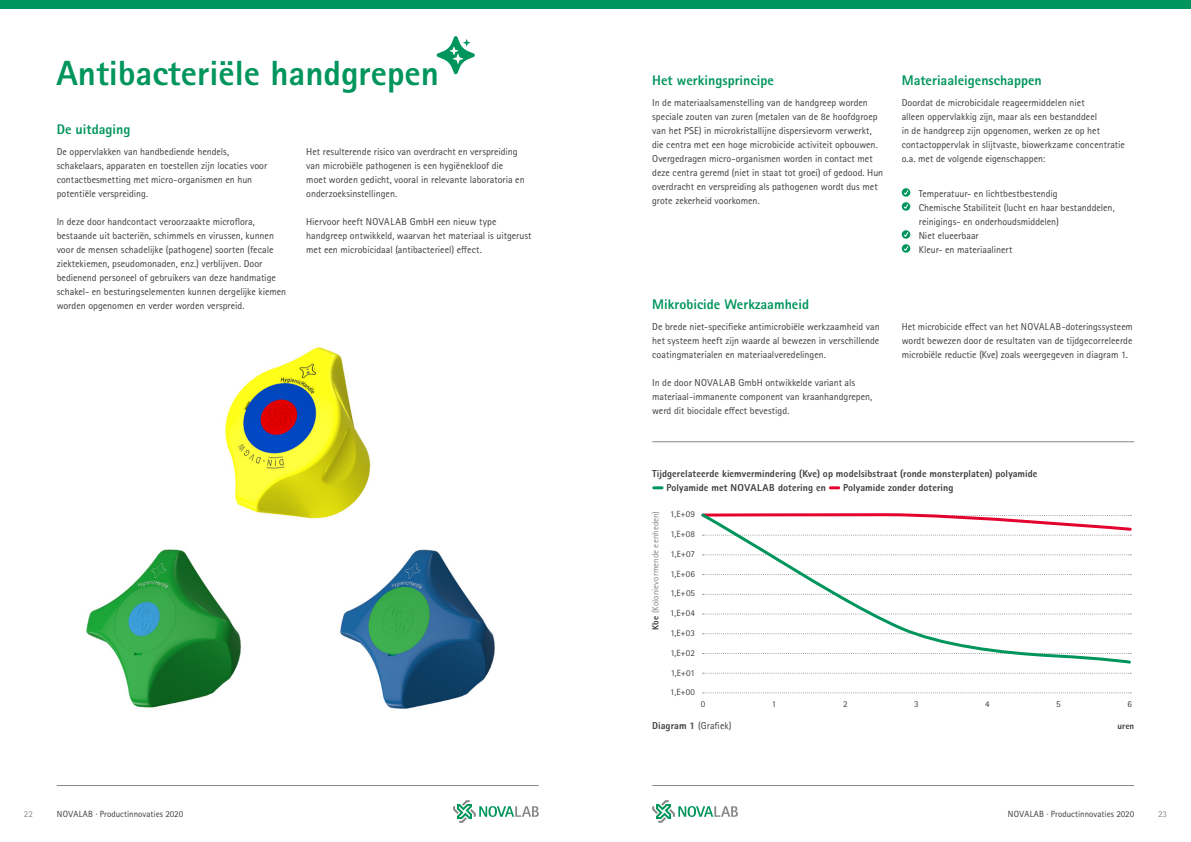
<style>
.page{position:relative;width:1191px;height:842px;background:#fff}
.page>*{position:absolute;margin:0;border:0;box-sizing:border-box;transform-origin:0 0}
.t1{font:800 35px "Rotis Sans Serif Std";color:#00955c}
.t2{font:800 14px "Rotis Sans Serif Std";color:#00955c}
.t3{font:10px/14px "Rotis Sans Serif Std";color:#3c3c3b}
.t4{font:800 10px/14px "Rotis Sans Serif Std";letter-spacing:.005em;color:#3c3c3b}
.t5{font:9px "Rotis Sans Serif Std";color:#3c3c3b}
.t6{font:9px "Rotis Sans Serif Std";letter-spacing:.005em;color:#878787}
.t7{font:800 9px "Rotis Sans Serif Std";color:#3c3c3b}
.s1{font-weight:800;color:#3c3c3b}
.s2{font-weight:800}
</style>
<div class="page">
<svg style="left:453px;top:800px;width:86px;height:23px"></svg>
<svg style="left:652px;top:800px;width:86px;height:23px"></svg>
<hr style="left:652px;top:785px;width:482px;height:1px;background:#878787">
<hr style="left:57px;top:785px;width:482px;height:1px;background:#878787">
<div style="left:0;top:0;width:1191px;height:9px;background:#00955c"></div>
<svg style="left:901px;top:188px;width:9px;height:9px"></svg>
<svg style="left:902px;top:189px;width:7px;height:7px"></svg>
<svg style="left:901px;top:202px;width:9px;height:9px"></svg>
<svg style="left:902px;top:203px;width:7px;height:7px"></svg>
<svg style="left:901px;top:230px;width:9px;height:9px"></svg>
<svg style="left:902px;top:231px;width:7px;height:7px"></svg>
<svg style="left:901px;top:244px;width:9px;height:9px"></svg>
<svg style="left:902px;top:245px;width:7px;height:7px"></svg>
<svg style="left:653px;top:486px;width:9px;height:3px"></svg>
<svg style="left:830px;top:486px;width:8px;height:3px"></svg>
<svg style="left:702px;top:692px;width:429px;height:1px"></svg>
<svg style="left:702px;top:673px;width:429px;height:1px"></svg>
<svg style="left:701px;top:513px;width:431px;height:151px"></svg>
<hr style="left:652px;top:441px;width:482px;height:1px;background:#878787">
<svg style="left:436px;top:36px;width:39px;height:39px"></svg>
<img style="left:86px;top:549px;width:155px;height:159px">
<img style="left:340px;top:549px;width:155px;height:160px">
<img style="left:225px;top:347px;width:146px;height:172px">
<h1 class="t1" style="left:56px;top:51px;width:384px">Antibacteriële handgrepen</h1>
<h2 class="t2" style="left:57px;top:120px;width:75px">De uitdaging</h2>
<p class="t3" style="left:57px;top:144px;width:212px">De oppervlakken van handbediende hendels, schakelaars, apparaten en toestellen zijn locaties voor contactbesmetting met micro-organismen en hun potentiële verspreiding.</p>
<p class="t3" style="left:57px;top:214px;width:231px">In deze door handcontact veroorzaakte microflora, bestaande uit bacteriën, schimmels en virussen, kunnen voor de mensen schadelijke (pathogene) soorten (fecale ziektekiemen, pseudomonaden, enz.) verblijven. Door bedienend personeel of gebruikers van deze handmatige schakel- en besturingselementen kunnen dergelijke kiemen worden opgenomen en verder worden verspreid.</p>
<p class="t3" style="left:306px;top:144px;width:220px">Het resulterende risico van overdracht en verspreiding van microbiële pathogenen is een hygiënekloof die moet worden gedicht, vooral in relevante laboratoria en onderzoeksinstellingen.</p>
<p class="t3" style="left:306px;top:214px;width:227px">Hiervoor heeft NOVALAB GmbH een nieuw type handgreep ontwikkeld, waarvan het materiaal is uitgerust met een microbicidaal (antibacterieel) effect.</p>
<h2 class="t2" style="left:652px;top:71px;width:123px">Het werkingsprincipe</h2>
<p class="t3" style="left:652px;top:95px;width:232px">In de materiaalsamenstelling van de handgreep worden speciale zouten van zuren (metalen van de 8e hoofdgroep van het PSE) in microkristallijne dispersievorm verwerkt, die centra met een hoge microbicide activiteit opbouwen.<br>Overgedragen micro-organismen worden in contact met deze centra geremd (niet in staat tot groei) of gedood. Hun overdracht en verspreiding als pathogenen wordt dus met grote zekerheid voorkomen.</p>
<h2 class="t2" style="left:652px;top:295px;width:158px">Mikrobicide Werkzaamheid</h2>
<p class="t3" style="left:652px;top:319px;width:229px;text-align:justify">De brede niet-specifieke antimicrobiële werkzaamheid van het systeem heeft zijn waarde al bewezen in verschillende coatingmaterialen en materiaalveredelingen.</p>
<p class="t3" style="left:652px;top:375px;width:222px">In de door NOVALAB GmbH ontwikkelde variant als materiaal-immanente component van kraanhandgrepen, werd dit biocidale effect bevestigd.</p>
<h2 class="t2" style="left:901px;top:71px;width:141px">Materiaaleigenschappen</h2>
<p class="t3" style="left:901px;top:95px;width:225px">Doordat de microbicidale reageermiddelen niet<br>alleen oppervlakkig zijn, maar als een bestanddeel<br>in de handgreep zijn opgenomen, werken ze op het contactoppervlak in slijtvaste, biowerkzame concentratie o.a. met de volgende eigenschappen:</p>
<p class="t3" style="left:918px;top:186px;width:197px">Temperatuur- en lichtbestbestendig<br>Chemische Stabiliteit (lucht en haar bestanddelen, reinigings- en onderhoudsmiddelen)<br>Niet elueerbaar<br>Kleur- en materiaalinert</p>
<p class="t3" style="left:901px;top:319px;width:233px;text-align:justify">Het microbicide effect van het NOVALAB-doteringssysteem wordt bewezen door de resultaten van de tijdgecorreleerde microbiële reductie (Kve) zoals weergegeven in diagram 1.</p>
<p class="t4" style="left:666px;top:466px;width:372px;text-indent:-14px">Tijdgerelateerde kiemvermindering (Kve) op modelsibstraat (ronde monsterplaten) polyamide<br>Polyamide met NOVALAB dotering en</p>
<p class="t4" style="left:843px;top:480px;width:112px">Polyamide zonder dotering</p>
<p class="t6" style="left:650px;top:630px;width:120px;rotate:-90deg"><span class="s1">Kbe</span> (Kolonievormende eenheden)</p>
<p class="t5" style="left:670px;top:509px;width:26px">1,E+09</p>
<p class="t5" style="left:670px;top:529px;width:26px">1,E+08</p>
<p class="t5" style="left:670px;top:548px;width:26px">1,E+07</p>
<p class="t5" style="left:670px;top:568px;width:26px">1,E+06</p>
<p class="t5" style="left:670px;top:588px;width:26px">1,E+05</p>
<p class="t5" style="left:670px;top:608px;width:26px">1,E+04</p>
<p class="t5" style="left:670px;top:628px;width:26px">1,E+03</p>
<p class="t5" style="left:670px;top:647px;width:26px">1,E+02</p>
<p class="t5" style="left:670px;top:667px;width:26px">1,E+01</p>
<p class="t5" style="left:670px;top:687px;width:26px">1,E+00</p>
<p class="t5" style="left:701px;top:698px;width:6px">0</p>
<p class="t3" style="left:652px;top:718px;width:81px"><span class="s2">Diagram 1</span> (Grafiek)</p>
<p class="t5" style="left:772px;top:698px;width:6px">1</p>
<p class="t5" style="left:843px;top:698px;width:6px">2</p>
<p class="t5" style="left:914px;top:698px;width:6px">3</p>
<p class="t5" style="left:985px;top:698px;width:6px">4</p>
<p class="t5" style="left:1056px;top:698px;width:6px">5</p>
<p class="t5" style="left:1127px;top:698px;width:6px">6</p>
<p class="t7" style="left:1117px;top:720px;width:18px">uren</p>
<p class="t6" style="left:24px;top:808px;width:11px">22</p>
<p class="t5" style="left:57px;top:808px;width:128px">NOVALAB · Productinnovaties 2020</p>
<p class="t5" style="left:1007px;top:808px;width:128px">NOVALAB · Productinnovaties 2020</p>
<p class="t6" style="left:1158px;top:808px;width:11px">23</p>
</div>
